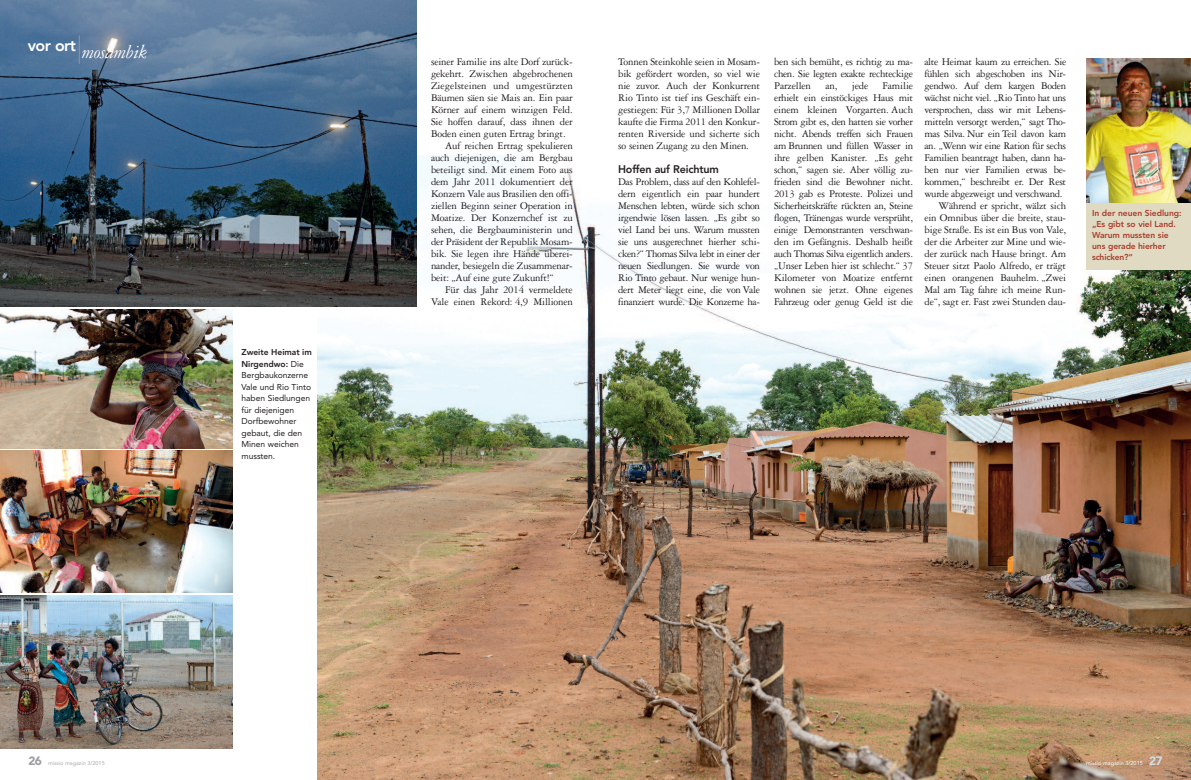
<style>
.page{position:relative;width:1191px;height:780px;background:#fff}
.page>*{position:absolute;margin:0;border:0;box-sizing:border-box;transform-origin:0 0}
.t1{font:italic 20px "Garamond Three";letter-spacing:-.015em;color:#fff}
.t2{font:900 12px "Avenir";color:#d8d9db}
.t3{font:11px/12px "Garamond Three";letter-spacing:-.015em;color:#231f20;text-align:justify}
.t4{font:800 11px "Avenir";letter-spacing:-.02em;color:#231f20}
.t5{font:8.5px/11.5px "Avenir";letter-spacing:-.005em;color:#231f20}
.t6{font:800 8.5px/11px "Avenir";letter-spacing:-.005em;color:#a83d2b}
.t7{font:5.5px "Avenir";color:#a8a9ad}
.t8{font:5.5px "Avenir";color:#fff}
.s1{font-weight:800}
.s2{font-weight:900;font-size:12px;color:#9d9fa2}
</style>
<div class="page">
<img style="left:317px;top:156px;width:874px;height:624px">
<img style="left:0;top:0;width:417px;height:306px">
<img style="left:0;top:309px;width:232px;height:139px">
<img style="left:0;top:451px;width:232px;height:141px">
<img style="left:0;top:595px;width:232px;height:153px">
<svg style="left:79px;top:35px;width:1px;height:29px"></svg>
<div style="left:1086px;top:198px;width:105px;height:71px;background:#e1dac3"></div>
<img style="left:1086px;top:58px;width:105px;height:145px">
<h1 class="t1" style="left:28px;top:45px;width:121px"><sup>vor</sup> <sup>ort</sup> mosambik</h1>
<p class="t5" style="left:242px;top:347px;width:72px"><span class="s1">Zweite Heimat im<br>Nirgendwo:</span> Die<br>Bergbaukonzerne<br>Vale und Rio Tinto haben Siedlungen für diejenigen<br>Dorfbewohner gebaut, die den<br>Minen weichen mussten.</p>
<p class="t7" style="left:28px;top:760px;width:78px"><span class="s2">26</span> missio magazin 3/2015</p>
<p class="t3" style="left:431px;top:57px;width:143px">seiner Familie ins alte Dorf zurück-</p>
<p class="t3" style="left:431px;top:69px;width:143px">gekehrt. Zwischen abgebrochenen</p>
<p class="t3" style="left:431px;top:81px;width:143px">Ziegelsteinen und umgestürzten</p>
<p class="t3" style="left:431px;top:93px;width:143px">Bäumen säen sie Mais an. Ein paar</p>
<p class="t3" style="left:431px;top:105px;width:143px">Körner auf einem winzigen Feld.</p>
<p class="t3" style="left:431px;top:117px;width:143px">Sie hoffen darauf, dass ihnen der</p>
<p class="t3" style="left:431px;top:129px;width:136px">Boden einen guten Ertrag bringt.</p>
<p class="t3" style="left:445px;top:141px;width:129px">Auf reichen Ertrag spekulieren</p>
<p class="t3" style="left:431px;top:153px;width:143px">auch diejenigen, die am Bergbau</p>
<p class="t3" style="left:431px;top:165px;width:143px">beteiligt sind. Mit einem Foto aus</p>
<p class="t3" style="left:431px;top:177px;width:143px">dem Jahr 2011 dokumentiert der</p>
<p class="t3" style="left:431px;top:189px;width:143px">Konzern Vale aus Brasilien den offi-</p>
<p class="t3" style="left:431px;top:201px;width:143px">ziellen Beginn seiner Operation in</p>
<p class="t3" style="left:431px;top:213px;width:143px">Moatize. Der Konzernchef ist zu</p>
<p class="t3" style="left:431px;top:225px;width:143px">sehen, die Bergbauministerin und</p>
<p class="t3" style="left:431px;top:237px;width:143px">der Präsident der Republik Mosam-</p>
<p class="t3" style="left:431px;top:249px;width:143px">bik. Sie legen ihre Hände überei-</p>
<p class="t3" style="left:431px;top:261px;width:143px">nander, besiegeln die Zusammenar-</p>
<p class="t3" style="left:431px;top:273px;width:124px">beit: „Auf eine gute Zukunft!“</p>
<p class="t3" style="left:445px;top:285px;width:129px">Für das Jahr 2014 vermeldete</p>
<p class="t3" style="left:431px;top:297px;width:143px">Vale einen Rekord: 4,9 Millionen</p>
<p class="t3" style="left:618px;top:57px;width:143px">Tonnen Steinkohle seien in Mosam&shy;bik gefördert worden, so viel wie nie zuvor. Auch der Konkurrent Rio Tinto ist tief ins Geschäft ein&shy;gestiegen: Für 3,7 Millionen Dollar kaufte die Firma 2011 den Konkur&shy;renten Riverside und sicherte sich so seinen Zugang zu den Minen.</p>
<p class="t4" style="left:618px;top:165px;width:102px">Hoffen auf Reichtum</p>
<p class="t3" style="left:618px;top:177px;width:143px">Das Problem, dass auf den Kohlefel&shy;dern eigentlich ein paar hundert Menschen lebten, würde sich schon irgendwie lösen lassen. „Es gibt so viel Land bei uns. Warum mussten sie uns ausgerechnet hierher schi&shy;cken?“ Thomas Silva lebt in einer der neuen Siedlungen. Sie wurde von Rio Tinto gebaut. Nur wenige hun&shy;dert Meter liegt eine, die von Vale finanziert wurde. Die Konzerne ha-</p>
<p class="t3" style="left:774px;top:57px;width:140px">ben sich bemüht, es richtig zu ma&shy;chen. Sie legten exakte rechteckige Parzellen</p>
<p class="t3" style="left:774px;top:81px;width:140px;text-indent:108px">Familie erhielt ein einstöckiges Haus mit einem kleinen Vorgarten. Auch Strom gibt es, den hatten sie vorher nicht. Abends treffen sich Frauen am Brunnen und füllen Wasser in ihre gelben Kanister. „Es geht schon,“ sagen sie. Aber völlig zu&shy;frieden sind die Bewohner nicht.<br>2013 gab es Proteste. Polizei und Sicherheitskräfte rückten an, Steine flogen, Tränengas wurde versprüht, einige Demonstranten verschwan&shy;den im Gefängnis. Deshalb heißt auch Thomas Silva eigentlich anders. „Unser Leben hier ist schlecht.“ 37<br>Kilometer von Moatize entfernt wohnen sie jetzt. Ohne eigenes Fahrzeug oder genug Geld ist die</p>
<p class="t3" style="left:825px;top:81px;width:14px">an,</p>
<p class="t3" style="left:851px;top:81px;width:18px">jede</p>
<p class="t3" style="left:924px;top:57px;width:143px">alte Heimat kaum zu erreichen. Sie</p>
<p class="t3" style="left:924px;top:69px;width:143px">fühlen sich abgeschoben ins Nir-</p>
<p class="t3" style="left:924px;top:81px;width:143px">gendwo. Auf dem kargen Boden</p>
<p class="t3" style="left:924px;top:93px;width:143px">wächst nicht viel. „Rio Tinto hat uns</p>
<p class="t3" style="left:924px;top:105px;width:143px">versprochen, dass wir mit Lebens-</p>
<p class="t3" style="left:924px;top:117px;width:143px">mitteln versorgt werden,“ sagt Tho-</p>
<p class="t3" style="left:924px;top:129px;width:143px">mas Silva. Nur ein Teil davon kam</p>
<p class="t3" style="left:924px;top:141px;width:143px">an. „Wenn wir eine Ration für sechs</p>
<p class="t3" style="left:924px;top:153px;width:143px">Familien beantragt haben, dann ha-</p>
<p class="t3" style="left:924px;top:165px;width:143px">ben nur vier Familien etwas be-</p>
<p class="t3" style="left:924px;top:177px;width:143px">kommen,“ beschreibt er. Der Rest</p>
<p class="t3" style="left:924px;top:189px;width:140px">wurde abgezweigt und verschwand.</p>
<p class="t3" style="left:938px;top:201px;width:129px">Während er spricht, wälzt sich</p>
<p class="t3" style="left:924px;top:213px;width:143px">ein Omnibus über die breite, stau-</p>
<p class="t3" style="left:924px;top:225px;width:143px">bige Straße. Es ist ein Bus von Vale,</p>
<p class="t3" style="left:924px;top:237px;width:143px">der die Arbeiter zur Mine und wie-</p>
<p class="t3" style="left:924px;top:249px;width:143px">der zurück nach Hause bringt. Am</p>
<p class="t3" style="left:924px;top:261px;width:143px">Steuer sitzt Paolo Alfredo, er trägt</p>
<p class="t3" style="left:924px;top:273px;width:143px">einen orangenen Bauhelm. „Zwei</p>
<p class="t3" style="left:924px;top:285px;width:143px">Mal am Tag fahre ich meine Run-</p>
<p class="t3" style="left:924px;top:297px;width:143px">de“, sagt er. Fast zwei Stunden dau-</p>
<p class="t6" style="left:1092px;top:208px;width:91px">In der neuen Siedlung: „Es gibt so viel Land.<br>Warum mussten sie uns gerade hierher schicken?“</p>
<p class="t2" style="left:1149px;top:755px;width:15px">27</p>
<p class="t8" style="left:1086px;top:760px;width:58px">missio magazin 3/2015</p>
</div>
